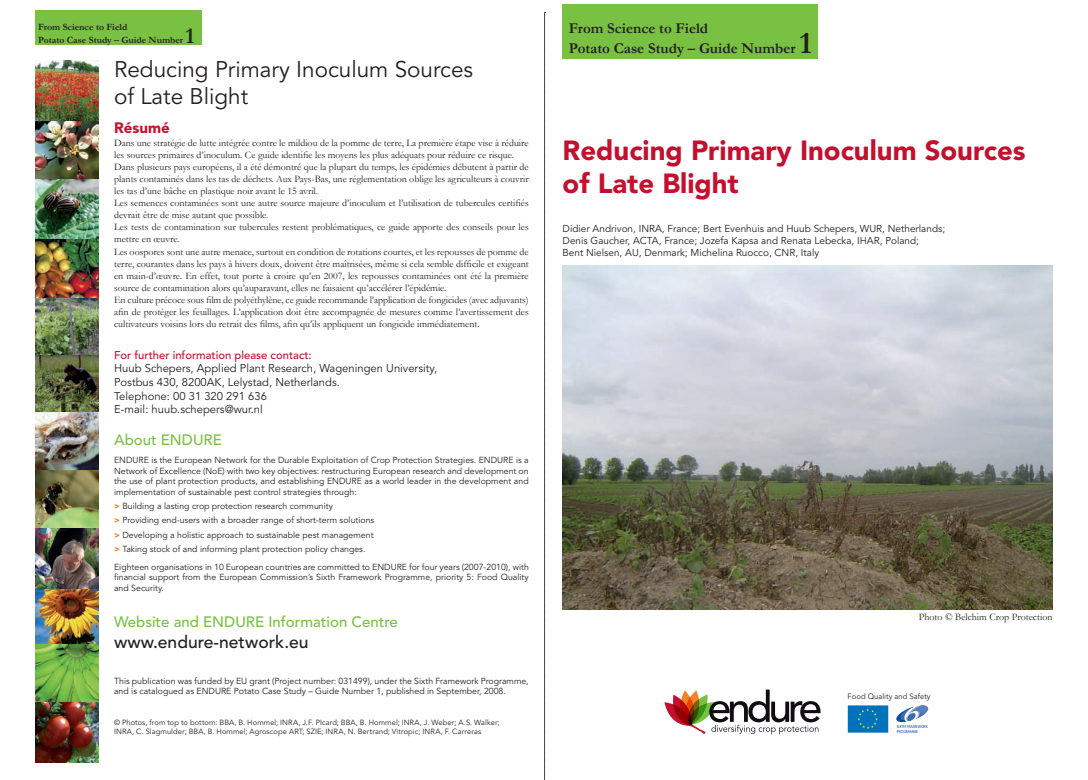
<style>
.page{position:relative;width:1088px;height:780px;background:#fff}
.page>*{position:absolute;margin:0;border:0;box-sizing:border-box;transform-origin:0 0}
.t1{font:900 27.5px/33px "Avenir";color:#c3102f}
.t2{font:22.5px/27px "Avenir";color:#231f20}
.t3{font:700 22.5px "Garamond";color:#231f20}
.t4{font:500 17.5px "Avenir";color:#231f20}
.t5{font:700 15px/20px "Garamond";color:#231f20}
.t6{font:500 15px "Avenir";color:#79c142}
.t7{font:900 15px "Avenir";color:#c3102f}
.t8{font:11.25px/13.6px "Avenir";color:#231f20}
.t9{font:500 11.25px "Avenir";color:#c3102f}
.t10{font:10px/12.1px "Garamond";color:#231f20}
.t11{font:10px/12px "Avenir";color:#231f20}
.t12{font:700 9.62px/12.8px "Garamond";color:#231f20}
.t13{font:8.75px/10.5px "Avenir";color:#231f20;text-align:justify}
.t14{font:7.62px "Avenir";color:#231f20}
.t15{font:7.5px/9px "Avenir";letter-spacing:.015em;color:#231f20}
.t16{font:4.25px/5.1px "Myriad";color:#0d4da1;scale:.87 1}
.s1{font-weight:900;color:#f58427}
.s2{font-size:31.25px}
</style>
<div class="page">
<svg style="left:544px;top:12px;width:2px;height:768px"></svg>
<img style="left:35px;top:354px;width:63px;height:116px">
<img style="left:35px;top:297px;width:63px;height:57px">
<img style="left:35px;top:470px;width:63px;height:116px">
<img style="left:35px;top:586px;width:63px;height:58px">
<img style="left:35px;top:644px;width:63px;height:58px">
<img style="left:35px;top:702px;width:63px;height:60px">
<img style="left:35px;top:239px;width:63px;height:58px">
<img style="left:35px;top:60px;width:63px;height:179px">
<svg style="left:664px;top:689px;width:156px;height:45px"></svg>
<svg style="left:896px;top:705px;width:33px;height:17px"></svg>
<div style="left:848px;top:705px;width:40px;height:27px;background:#0072bc"></div>
<svg style="left:857px;top:708px;width:21px;height:21px"></svg>
<img style="left:563px;top:266px;width:489px;height:343px">
<div style="left:562px;top:4px;width:256px;height:54px;background:#79c142"></div>
<div style="left:35px;top:10px;width:167px;height:35px;background:#79c142"></div>
<p class="t12" style="left:38px;top:20px;width:147px">From Science to Field<br>Potato Case Study – Guide Number</p>
<h2 class="t3" style="left:186px;top:22px;width:10px">1</h2>
<h2 class="t2" style="left:114px;top:57px;width:360px">Reducing Primary Inoculum Sources of Late Blight</h2>
<h3 class="t7" style="left:114px;top:119px;width:57px">Résumé</h3>
<p class="t10" style="left:114px;top:136px;width:416px">Dans une stratégie de lutte intégrée contre le mildiou de la pomme de terre, La première étape vise à réduire les sources primaires d’inoculum. Ce guide identifie les moyens les plus adéquats pour réduire ce risque.<br>Dans plusieurs pays européens, il a été démontré que la plupart du temps, les épidémies débutent à partir de plants contaminés dans les tas de déchets. Aux Pays-Bas, une réglementation oblige les agriculteurs à couvrir les tas d’une bâche en plastique noir avant le 15 avril.<br>Les semences contaminées sont une autre source majeure d’inoculum et l’utilisation de tubercules certifiés devrait être de mise autant que possible.<br>Les tests de contamination sur tubercules restent problématiques, ce guide apporte des conseils pour les mettre en œuvre.<br>Les oospores sont une autre menace, surtout en condition de rotations courtes, et les repousses de pomme de terre, courantes dans les pays à hivers doux, doivent être maîtrisées, même si cela semble difficile et exigeant en main-d’œuvre. En effet, tout porte à croire qu’en 2007, les repousses contaminées ont été la première source de contamination alors qu’auparavant, elles ne faisaient qu’accélérer l’épidémie.<br>En culture précoce sous film de polyéthylène, ce guide recommande l’application de fongicides (avec adjuvants) afin de protéger les feuillages. L’application doit être accompagnée de mesures comme l’avertissement des cultivateurs voisins lors du retrait des films, afin qu’ils appliquent un fongicide immédiatement.</p>
<p class="t9" style="left:114px;top:348px;width:199px">For further information please contact:</p>
<p class="t8" style="left:114px;top:362px;width:324px">Huub Schepers, Applied Plant Research, Wageningen University, Postbus 430, 8200AK, Lelystad, Netherlands.<br>Telephone: 00 31 320 291 636<br>E-mail: huub.schepers@wur.nl</p>
<h3 class="t6" style="left:114px;top:431px;width:109px">About ENDURE</h3>
<p class="t13" style="left:114px;top:455px;width:416px">ENDURE is the European Network for the Durable Exploitation of Crop Protection Strategies. ENDURE is a Network of Excellence (NoE) with two key objectives: restructuring European research and development on the use of plant protection products, and establishing ENDURE as a world leader in the development and implementation of sustainable pest control strategies through:</p>
<p class="t13" style="left:114px;top:499px;width:262px;line-height:14.2px;text-align:left"><span class="s1">&gt;</span> Building a lasting crop protection research community<br><span class="s1">&gt;</span> Providing end-users with a broader range of short-term solutions <span class="s1">&gt;</span> Developing a holistic approach to sustainable pest management <span class="s1">&gt;</span> Taking stock of and informing plant protection policy changes.</p>
<p class="t13" style="left:114px;top:561px;width:416px">Eighteen organisations in 10 European countries are committed to ENDURE for four years (2007-2010), with financial support from the European Commission’s Sixth Framework Programme, priority 5: Food Quality and Security.</p>
<h3 class="t6" style="left:114px;top:613px;width:285px">Website and ENDURE Information Centre</h3>
<h3 class="t4" style="left:114px;top:632px;width:196px">www.endure-network.eu</h3>
<p class="t13" style="left:114px;top:675px;width:416px">This publication was funded by EU grant (Project number: 031499), under the Sixth Framework Programme, and is catalogued as ENDURE Potato Case Study – Guide Number 1, published in September, 2008.</p>
<p class="t15" style="left:114px;top:718px;width:387px">© Photos, from top to bottom: BBA, B. Hommel; INRA, J.F. PIcard; BBA, B. Hommel; INRA, J. Weber; A.S. Walker;<br>INRA, C. Slagmulder; BBA, B. Hommel; Agroscope ART; SZIE; INRA, N. Bertrand; Vitropic; INRA, F. Carreras</p>
<h3 class="t5" style="left:569px;top:18px;width:244px">From Science to Field<br>Potato Case Study – Guide Number <span class="s2">1</span></h3>
<h1 class="t1" style="left:562px;top:134px;width:464px">Reducing Primary Inoculum Sources of Late Blight</h1>
<p class="t11" style="left:562px;top:222px;width:384px">Didier Andrivon, INRA, France; Bert Evenhuis and Huub Schepers, WUR, Netherlands;<br>Denis Gaucher, ACTA, France; Jozefa Kapsa and Renata Lebecka, IHAR, Poland;<br>Bent Nielsen, AU, Denmark; Michelina Ruocco, CNR, Italy</p>
<p class="t10" style="left:919px;top:610px;width:135px">Photo © Belchim Crop Protection</p>
<p class="t14" style="left:848px;top:692px;width:84px">Food Quality and Safety</p>
<p class="t16" style="left:897px;top:724px;width:37px">SIXTH FRAMEWORK<br>PROGRAMME</p>
</div>
